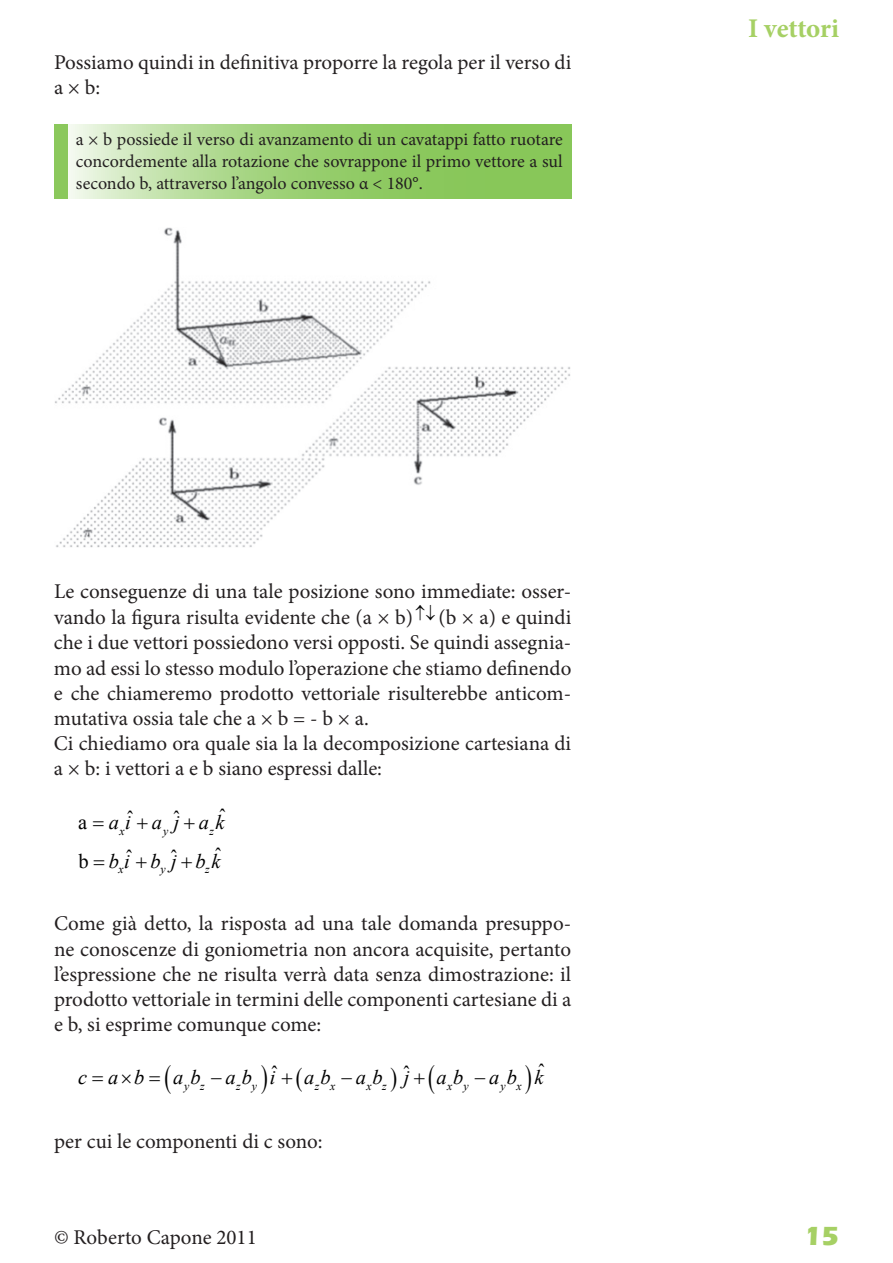
<style>
.page{position:relative;width:893px;height:1263px;background:#fff}
.page>*{position:absolute;margin:0;border:0;box-sizing:border-box;transform-origin:0 0}
.t1{font:700 27px "Minion Pro";letter-spacing:-.005em;color:#a6d064}
.t2{font:700 27px "Eras ITC";color:#a6d064}
.t3{font:21px/25.3px "Minion Pro";color:#231f20}
.t4{font:italic 20.4px/38.5px "Times New Roman";letter-spacing:.315em;color:#000}
.t5{font:20.4px "Times New Roman";color:#000}
.t6{font:18px/21.6px "Minion Pro";letter-spacing:-.005em;color:#231f20;text-align:justify}
.t7{font:italic 11.85px "Times New Roman";color:#000}
</style>
<div class="page">
<svg style="left:67px;top:124px;width:504px;height:74px"></svg>
<div style="left:54px;top:124px;width:13px;height:74px;background:#8bc85c"></div>
<img style="left:55px;top:228px;width:515px;height:319px">
<p class="t3" style="left:54px;top:50px;width:519px">Possiamo quindi in definitiva proporre la regola per il verso di a × b:</p>
<p class="t6" style="left:76px;top:129px;width:488px">a × b possiede il verso di avanzamento di un cavatappi fatto ruotare concordemente alla rotazione che sovrappone il primo vettore a sul secondo b, attraverso l’angolo convesso α &lt; 180°.</p>
<p class="t3" style="left:54px;top:578px;width:519px">Le conseguenze di una tale posizione sono immediate: osser&shy;vando la figura risulta evidente che (a × b)<sup>↑↓</sup> (b × a) e quindi che i due vettori possiedono versi opposti. Se quindi assegnia&shy;mo ad essi lo stesso modulo l’operazione che stiamo definendo e che chiameremo prodotto vettoriale risulterebbe anticom&shy;mutativa ossia tale che a × b = - b × a.<br>Ci chiediamo ora quale sia la la decomposizione cartesiana di a × b: i vettori a e b siano espressi dalle:</p>
<p class="t5" style="left:127px;top:804px;width:8px">ˆ</p>
<p class="t5" style="left:173px;top:804px;width:8px">ˆ</p>
<p class="t5" style="left:219px;top:803px;width:8px">ˆ</p>
<p class="t5" style="left:78px;top:809px;width:11px">a</p>
<p class="t5" style="left:126px;top:843px;width:8px">ˆ</p>
<p class="t5" style="left:171px;top:843px;width:8px">ˆ</p>
<p class="t5" style="left:215px;top:841px;width:8px">ˆ</p>
<p class="t5" style="left:78px;top:847px;width:12px">b</p>
<p class="t4" style="left:109px;top:803px;width:117px">ai aj ak bi bj bk</p>
<p class="t7" style="left:119px;top:823px;width:7px">x</p>
<p class="t7" style="left:163px;top:823px;width:7px">y</p>
<p class="t7" style="left:209px;top:823px;width:6px">z</p>
<p class="t7" style="left:118px;top:861px;width:7px">x</p>
<p class="t7" style="left:161px;top:861px;width:7px">y</p>
<p class="t7" style="left:205px;top:861px;width:6px">z</p>
<p class="t3" style="left:54px;top:911px;width:519px;text-align:justify">Come già detto, la risposta ad una tale domanda presuppo&shy;ne conoscenze di goniometria non ancora acquisite, pertanto l’espressione che ne risulta verrà data senza dimostrazione: il prodotto vettoriale in termini delle componenti cartesiane di a e b, si esprime comunque come:</p>
<p class="t5" style="left:271px;top:1059px;width:8px">ˆ</p>
<p class="t5" style="left:403px;top:1059px;width:8px">ˆ</p>
<p class="t5" style="left:538px;top:1058px;width:8px">ˆ</p>
<p class="t7" style="left:184px;top:1077px;width:22px">y z</p>
<p class="t7" style="left:236px;top:1077px;width:23px">z y</p>
<p class="t7" style="left:315px;top:1077px;width:22px">z x</p>
<p class="t7" style="left:366px;top:1077px;width:22px">x z</p>
<p class="t7" style="left:447px;top:1077px;width:23px">x y</p>
<p class="t7" style="left:500px;top:1077px;width:23px">y x</p>
<p class="t4" style="left:78px;top:1058px;width:68px">c ab</p>
<p class="t4" style="left:173px;top:1058px;width:104px">ab ab i</p>
<p class="t4" style="left:304px;top:1058px;width:107px">ab ab j</p>
<p class="t4" style="left:436px;top:1058px;width:28px">a b</p>
<p class="t4" style="left:475px;top:1058px;width:71px">−ab k</p>
<p class="t3" style="left:54px;top:1129px;width:270px">per cui le componenti di c sono:</p>
<p class="t1" style="left:748px;top:9px;width:92px">I vettori</p>
<p class="t3" style="left:54px;top:1224px;width:204px">© Roberto Capone 2011</p>
<p class="t2" style="left:804px;top:1221px;width:37px">15</p>
</div>
